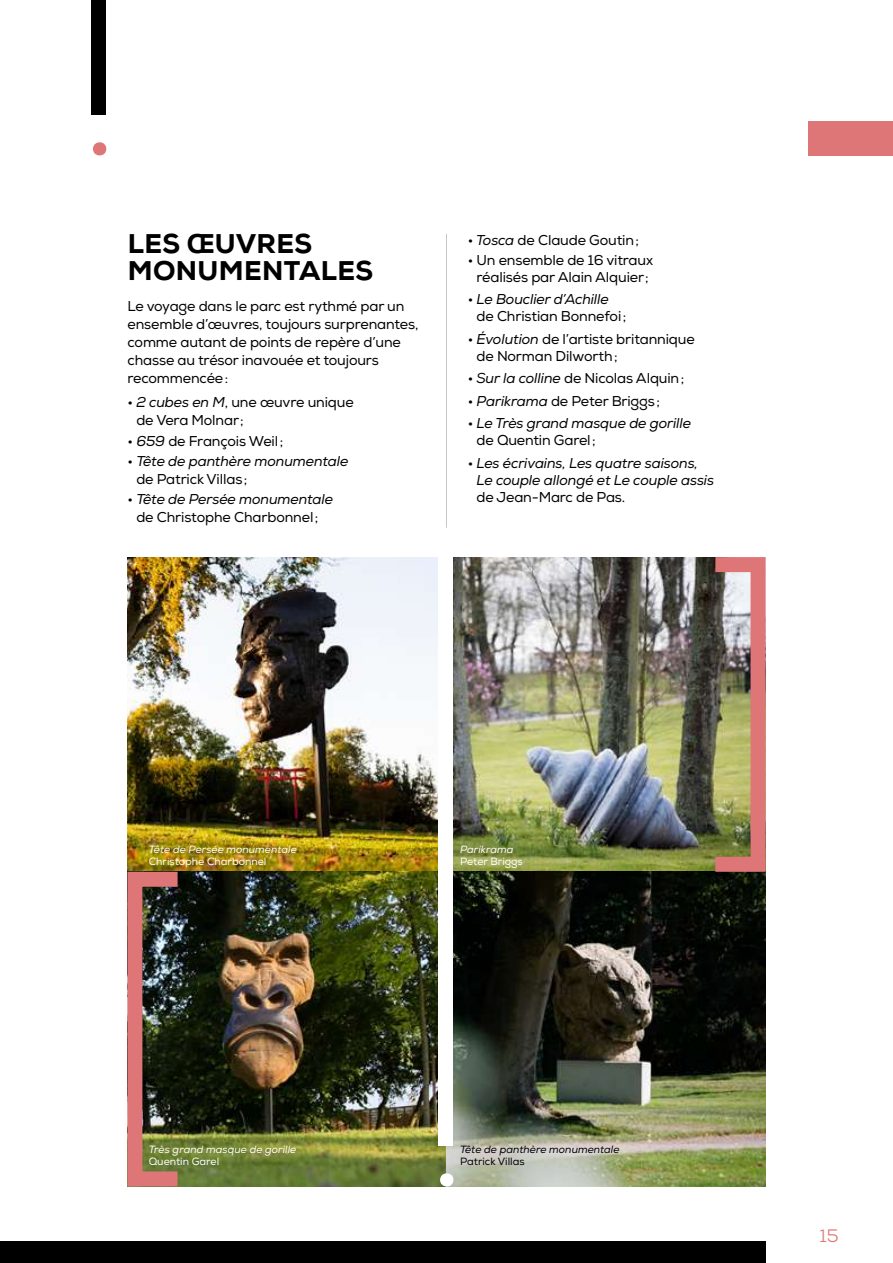
<style>
.page{position:relative;width:893px;height:1263px;background:#fff}
.page>*{position:absolute;margin:0;border:0;box-sizing:border-box;transform-origin:0 0}
.t1{font:800 27px/27px "Nexa";letter-spacing:.015em;color:#000}
.t2{font:18px "Nexa";color:#de7576}
.t3{font:14.25px/18px "Nexa";letter-spacing:-.01em;color:#000}
.t4{font:italic 14.25px/17.1px "Nexa";letter-spacing:-.01em;color:#000}
.t5{font:italic 10.5px "Nexa";color:#fff}
.t6{font:10.5px "Nexa";color:#fff}
.t7{font:italic 10.5px "Nexa";color:#000}
.t8{font:10.5px "Nexa";color:#000}
.s1{font-style:italic}
.s2{font-style:normal}
</style>
<div class="page">
<div style="left:91px;top:0;width:15px;height:115px;background:#000"></div>
<svg style="left:93px;top:142px;width:13px;height:14px"></svg>
<div style="left:808px;top:121px;width:85px;height:34px;background:#de7576"></div>
<img style="left:127px;top:557px;width:311px;height:315px">
<img style="left:453px;top:557px;width:297px;height:315px">
<img style="left:143px;top:872px;width:303px;height:314px">
<img style="left:446px;top:872px;width:319px;height:314px">
<div style="left:0;top:1242px;width:765px;height:21px;background:#000"></div>
<hr style="left:446px;top:234px;width:1px;height:294px;background:#cac6be">
<div style="left:708px;top:557px;width:58px;height:315px;border:15px solid #de7576"></div>
<div style="left:127px;top:872px;width:58px;height:314px;border:15px solid #de7576"></div>
<div style="left:438px;top:557px;width:15px;height:589px;background:#fff"></div>
<svg style="left:440px;top:1171px;width:13px;height:16px"></svg>
<img style="left:128px;top:566px;width:127px;height:123px">
<svg style="left:298px;top:566px;width:127px;height:123px;fill:#eff3fa"></svg>
<img style="left:468px;top:566px;width:127px;height:123px">
<img style="left:638px;top:566px;width:127px;height:123px">
<img style="left:128px;top:731px;width:127px;height:124px">
<img style="left:298px;top:731px;width:127px;height:124px">
<img style="left:468px;top:731px;width:127px;height:124px">
<img style="left:638px;top:731px;width:127px;height:124px">
<img style="left:128px;top:897px;width:127px;height:123px">
<img style="left:298px;top:897px;width:127px;height:123px">
<svg style="left:468px;top:897px;width:127px;height:123px"></svg>
<svg style="left:638px;top:897px;width:127px;height:123px;fill:#050804"></svg>
<svg style="left:128px;top:1063px;width:127px;height:123px"></svg>
<img style="left:298px;top:1063px;width:127px;height:123px">
<img style="left:468px;top:1063px;width:127px;height:123px">
<img style="left:638px;top:1063px;width:127px;height:123px">
<h1 class="t1" style="left:128px;top:230px;width:247px">LES ŒUVRES<br>MONUMENTALES</h1>
<p class="t3" style="left:128px;top:297px;width:292px">Le voyage dans le parc est rythmé par un ensemble d’œuvres, toujours surprenantes, comme autant de points de repère d’une chasse au trésor inavouée et toujours recommencée:</p>
<p class="t3" style="left:136px;top:394px;width:219px;text-indent:-9px">• <span class="s1">2 cubes en M</span>, une œuvre unique de Vera Molnar;</p>
<p class="t3" style="left:128px;top:432px;width:157px">• <span class="s1">659</span> de François Weil;</p>
<p class="t4" style="left:136px;top:452px;width:214px;line-height:18px;text-indent:-9px"><span class="s2">•</span> Tête de panthère monumentale <span class="s2">de Patrick Villas;</span></p>
<p class="t3" style="left:128px;top:490px;width:207px;text-align:center">• <span class="s1">Tête de Persée monumentale </span>de Christophe Charbonnel;</p>
<p class="t3" style="left:468px;top:232px;width:173px">• <span class="s1">Tosca</span> de Claude Goutin;</p>
<p class="t3" style="left:468px;top:251px;width:187px;line-height:17.1px;text-align:center">• Un ensemble de 16 vitraux réalisés par Alain Alquier;</p>
<p class="t3" style="left:477px;top:291px;width:151px;line-height:17.1px;text-indent:-9px">• <span class="s1">Le Bouclier d’Achille </span>de Christian Bonnefoi;</p>
<p class="t3" style="left:477px;top:330px;width:220px;line-height:17.1px;text-indent:-9px">• <span class="s1">Évolution</span> de l’artiste britannique de Norman Dilworth;</p>
<p class="t3" style="left:468px;top:369px;width:218px">• <span class="s1">Sur la colline</span> de Nicolas Alquin;</p>
<p class="t3" style="left:468px;top:392px;width:194px">• <span class="s1">Parikrama</span> de Peter Briggs;</p>
<p class="t4" style="left:477px;top:415px;width:216px;text-indent:-9px"><span class="s2">•</span> Le Très grand masque de gorille <span class="s2">de Quentin Garel;</span></p>
<p class="t4" style="left:477px;top:454px;width:239px;text-indent:-9px"><span class="s2">•</span> Les écrivains, Les quatre saisons,<br>Le couple allongé et Le couple assis</p>
<p class="t3" style="left:477px;top:488px;width:150px">de Jean-Marc de Pas.</p>
<p class="t5" style="left:149px;top:843px;width:150px">Tête de Persée monumentale</p>
<p class="t6" style="left:149px;top:855px;width:119px">Christophe Charbonnel</p>
<p class="t5" style="left:149px;top:1142px;width:149px">Très grand masque de gorille</p>
<p class="t6" style="left:149px;top:1155px;width:72px">Quentin Garel</p>
<p class="t5" style="left:460px;top:843px;width:55px">Parikrama</p>
<p class="t6" style="left:460px;top:855px;width:64px">Peter Briggs</p>
<p class="t7" style="left:460px;top:1142px;width:161px">Tête de panthère monumentale</p>
<p class="t8" style="left:460px;top:1155px;width:66px">Patrick Villas</p>
<p class="t2" style="left:820px;top:1224px;width:21px">15</p>
</div>
